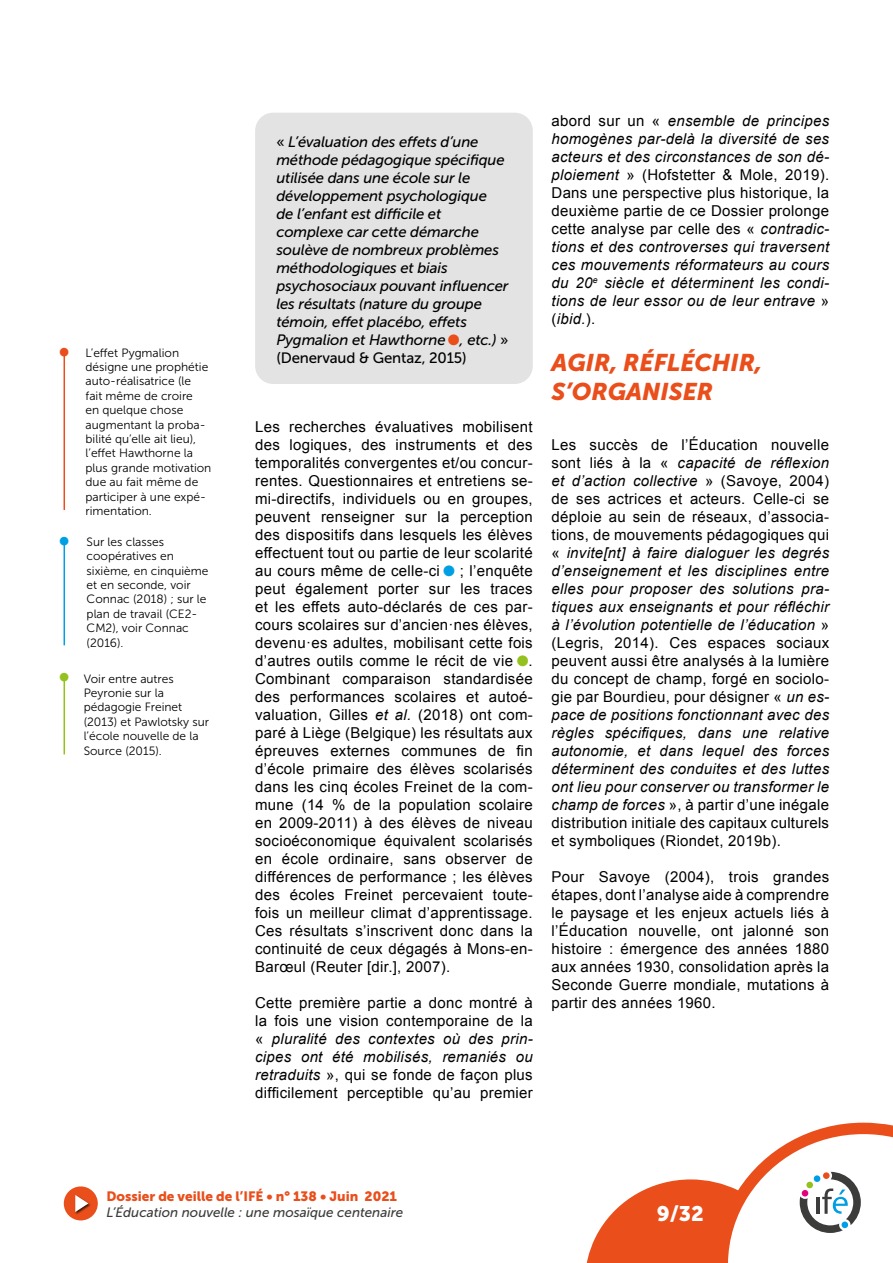
<style>
.page{position:relative;width:893px;height:1263px;background:#fff}
.page>*{position:absolute;margin:0;border:0;box-sizing:border-box;transform-origin:0 0}
.t1{font:italic 24px/28.8px "Museo Sans 900";color:#e94e1b}
.t2{font:21px "Museo Sans 900";color:#fff}
.Corps{font:15px/18px "Arial";letter-spacing:.02em;color:#000;text-align:justify}
.Corps-2{font:italic 15px/18px "Arial";letter-spacing:.02em;color:#000;text-align:justify}
.Encadré{font:italic 15px/18px "Museo Sans 500";letter-spacing:-.01em;color:#000}
.t3{font:italic 13.5px "Museo Sans 500";color:#3c3c3b}
.t4{font:13.5px "Museo Sans 900";color:#e94e1b}
.t5{font:12px/14.4px "Museo Sans 300";color:#000}
.s1{font-style:normal}
.s2{color:#e94e1b}
.s3{color:#009fe3}
.s4{color:#95c11f}
.s5{font-style:italic}
</style>
<div class="page">
<div style="left:64px;top:1186px;width:34px;height:34px;background:#e94e1b;border-radius:50%"></div>
<div style="left:75px;top:1194px;width:17px;height:21px;background:#000;opacity:.75"></div>
<svg style="left:75px;top:1195px;width:13px;height:17px"></svg>
<svg style="left:587px;top:1123px;width:306px;height:140px"></svg>
<div style="left:806px;top:1181px;width:7px;height:7px;background:#95c11f;border-radius:50%"></div>
<div style="left:814px;top:1175px;width:6px;height:7px;background:#009fe3;border-radius:50%"></div>
<div style="left:823px;top:1172px;width:7px;height:7px;background:#e94e1b;border-radius:50%"></div>
<div style="left:841px;top:1221px;width:7px;height:7px;background:#009fe3;border-radius:50%"></div>
<div style="left:801px;top:1190px;width:7px;height:7px;background:#e6007d;border-radius:50%"></div>
<div style="left:255px;top:113px;width:278px;height:271px;background:#e3e3e3;border-radius:18px"></div>
<hr style="left:64px;top:355px;width:1px;height:155px;background:#e94e1b">
<hr style="left:64px;top:545px;width:1px;height:100px;background:#009fe3">
<hr style="left:64px;top:681px;width:1px;height:73px;background:#95c11f">
<p class="t5" style="left:86px;top:345px;width:127px">L’effet Pygmalion désigne une prophétie auto-réalisatrice (le<br>fait même de croire<br>en quelque chose augmentant la proba&shy;bilité qu’elle ait lieu), l’effet Hawthorne la plus grande motivation due au fait même de participer à une expé&shy;rimentation.</p>
<p class="t5" style="left:87px;top:535px;width:123px">Sur les classes coopératives en sixième, en cinquième et en seconde, voir<br>Connac (2018) ; sur le plan de travail (CE2-<br>CM2), voir Connac (2016).</p>
<p class="t5" style="left:84px;top:671px;width:127px">Voir entre autres<br>Peyronie sur la pédagogie Freinet (2013) et Pawlotsky sur l’école nouvelle de la<br>Source (2015).</p>
<p class="Encadré" style="left:276px;top:133px;width:234px"><span class="s1">«</span> L’évaluation des effets d’une méthode pédagogique spécifique utilisée dans une école sur le développement psychologique<br>de l’enfant est difficile et complexe car cette démarche soulève de nombreux problèmes méthodologiques et biais psychosociaux pouvant influencer les résultats (nature du groupe témoin, effet placébo, effets<br>Pygmalion et Hawthorne<span class="s2">●</span>, etc.) <span class="s1">» (Denervaud &amp; Gentaz, 2015)</span></p>
<p class="Corps" style="left:255px;top:418px;width:279px">Les recherches évaluatives mobilisent des logiques, des instruments et des temporalités convergentes et/ou concur&shy;rentes. Questionnaires et entretiens se&shy;mi-directifs, individuels ou en groupes, peuvent renseigner sur la perception des dispositifs dans lesquels les élèves effectuent tout ou partie de leur scolarité au cours même de celle-ci <span class="s3">●</span> ; l’enquête peut également porter sur les traces et les effets auto-déclarés de ces par&shy;cours scolaires sur d’ancien·nes élèves, devenu·es adultes, mobilisant cette fois d’autres outils comme le récit de vie <span class="s4">●</span>.<br>Combinant comparaison standardisée des performances scolaires et autoé&shy;valuation, Gilles <span class="s5">et al.</span> (2018) ont com&shy;paré à Liège (Belgique) les résultats aux épreuves externes communes de fin d’école primaire des élèves scolarisés dans les cinq écoles Freinet de la com&shy;mune (14 % de la population scolaire en 2009-2011) à des élèves de niveau socioéconomique équivalent scolarisés en école ordinaire, sans observer de différences de performance ; les élèves des écoles Freinet percevaient toute&shy;fois un meilleur climat d’apprentissage.<br>Ces résultats s’inscrivent donc dans la continuité de ceux dégagés à Mons-en-Barœul (Reuter [dir.], 2007).</p>
<p class="Corps" style="left:255px;top:994px;width:279px">Cette première partie a donc montré à la fois une vision contemporaine de la « <span class="s5">pluralité des contextes où des prin&shy;cipes ont été mobilisés, remaniés ou retraduits</span> », qui se fonde de façon plus difficilement perceptible qu’au premier</p>
<p class="Corps-2" style="left:551px;top:112px;width:279px"><span class="s1">abord sur un «</span> ensemble de principes homogènes par-delà la diversité de ses acteurs et des circonstances de son dé&shy;ploiement <span class="s1">» (Hofstetter &amp; Mole, 2019).<br>Dans une perspective plus historique, la deuxième partie de ce Dossier prolonge cette analyse par celle des «</span> contradic&shy;tions et des controverses qui traversent ces mouvements réformateurs au cours du 20<sup>e</sup> siècle et déterminent les condi&shy;tions de leur essor ou de leur entrave <span class="s1">» (</span>ibid.<span class="s1">).</span></p>
<p class="t1" style="left:551px;top:348px;width:212px">AGIR, RÉFLÉCHIR,<br>S’ORGANISER</p>
<p class="Corps-2" style="left:551px;top:436px;width:279px"><span class="s1">Les succès de l’Éducation nouvelle sont liés à la «</span> capacité de réflexion et d’action collective <span class="s1">» (Savoye, 2004) de ses actrices et acteurs. Celle-ci se déploie au sein de réseaux, d’associa&shy;tions, de mouvements pédagogiques qui «</span> invite[nt] à faire dialoguer les degrés d’enseignement et les disciplines entre elles pour proposer des solutions pra&shy;tiques aux enseignants et pour réfléchir à l’évolution potentielle de l’éducation <span class="s1">» (Legris, 2014). Ces espaces sociaux peuvent aussi être analysés à la lumière du concept de champ, forgé en sociolo&shy;gie par Bourdieu, pour désigner «</span> un es&shy;pace de positions fonctionnant avec des règles spécifiques, dans une relative autonomie, et dans lequel des forces déterminent des conduites et des luttes ont lieu pour conserver ou transformer le champ de forces <span class="s1">», à partir d’une inégale distribution initiale des capitaux culturels et symboliques (Riondet, 2019b).</span></p>
<p class="Corps" style="left:551px;top:868px;width:279px">Pour Savoye (2004), trois grandes étapes, dont l’analyse aide à comprendre le paysage et les enjeux actuels liés à l’Éducation nouvelle, ont jalonné son histoire : émergence des années 1880 aux années 1930, consolidation après la Seconde Guerre mondiale, mutations à partir des années 1960.</p>
<p class="t4" style="left:106px;top:1188px;width:292px">Dossier de veille de l’IFÉ • n° 138 • Juin 2021</p>
<p class="t3" style="left:106px;top:1205px;width:298px">L’Éducation nouvelle : une mosaïque centenaire</p>
<h2 class="t2" style="left:657px;top:1202px;width:49px">9/32</h2>
</div>
